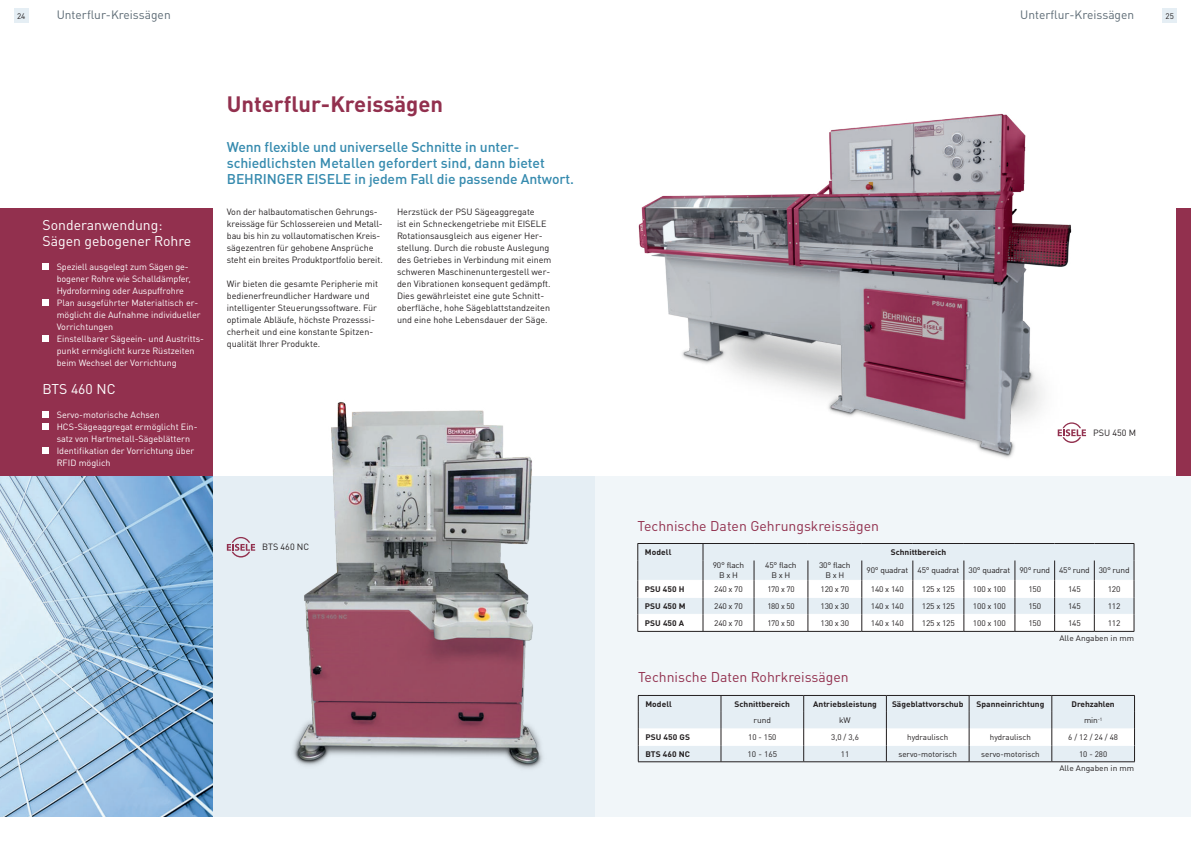
<style>
.page{position:relative;width:1191px;height:842px;background:#fff}
.page>*{position:absolute;margin:0;border:0;box-sizing:border-box;transform-origin:0 0}
.t1{font:700 22px "DIN Pro";color:#92304e}
.t2{font:500 14px/16px "DIN Pro";letter-spacing:-.01em;color:#358aae}
.t3{font:14px "DIN Pro";color:#92304e}
.t4{font:14px/16px "DIN Pro";color:#fff}
.t5{font:12px "DIN Pro";color:#5c6a74}
.t6{font:9px/12px "DIN Pro";color:#231f20}
.t7{font:9px/12px "DIN Pro";color:#fff}
.t8{font:8px/10px "DIN Pro";letter-spacing:-.025em;color:#231f20;text-align:center;scale:1.05 1}
.t9{font:700 8px "DIN Pro";color:#231f20;scale:1.05 1}
.t10{font:8px "DIN Pro";letter-spacing:-.025em;color:#231f20}
.t11{font:8px "DIN Pro";color:#231f20}
.t12{font:8px "DIN Pro";color:#231f20;scale:1.05 1}
</style>
<div class="page">
<div style="left:0;top:208px;width:213px;height:272px;background:#92304e"></div>
<div style="left:1176px;top:208px;width:15px;height:272px;background:#92304e"></div>
<div style="left:213px;top:476px;width:978px;height:340px;background:#e5eef4"></div>
<div style="left:595px;top:476px;width:595px;height:340px;background:#f1f6f9"></div>
<img style="left:0;top:476px;width:213px;height:340px">
<img style="left:638px;top:113px;width:449px;height:345px">
<img style="left:47px;top:366px;width:737px;height:415px">
<div style="left:14px;top:9px;width:14px;height:14px;background:#e5eef4"></div>
<div style="left:1162px;top:9px;width:14px;height:14px;background:#e5eef4"></div>
<svg style="left:638px;top:695px;width:497px;height:67px"></svg>
<hr style="left:638px;top:761px;width:83px;height:1px;background:#231f20">
<hr style="left:721px;top:761px;width:82px;height:1px;background:#231f20">
<hr style="left:803px;top:761px;width:83px;height:1px;background:#231f20">
<hr style="left:886px;top:761px;width:83px;height:1px;background:#231f20">
<hr style="left:969px;top:761px;width:82px;height:1px;background:#231f20">
<hr style="left:1051px;top:761px;width:83px;height:1px;background:#231f20">
<svg style="left:227px;top:537px;width:28px;height:20px"></svg>
<svg style="left:1057px;top:422px;width:29px;height:21px"></svg>
<div style="left:43px;top:263px;width:6px;height:7px;background:#fff"></div>
<div style="left:43px;top:299px;width:6px;height:7px;background:#fff"></div>
<div style="left:43px;top:335px;width:6px;height:7px;background:#fff"></div>
<div style="left:43px;top:411px;width:6px;height:7px;background:#fff"></div>
<div style="left:43px;top:423px;width:6px;height:7px;background:#fff"></div>
<div style="left:43px;top:447px;width:6px;height:7px;background:#fff"></div>
<svg style="left:637px;top:543px;width:497px;height:88px"></svg>
<hr style="left:637px;top:631px;width:66px;height:1px;background:#231f20">
<hr style="left:703px;top:631px;width:51px;height:1px;background:#231f20">
<hr style="left:754px;top:631px;width:54px;height:1px;background:#231f20">
<hr style="left:808px;top:631px;width:53px;height:1px;background:#231f20">
<hr style="left:861px;top:631px;width:52px;height:1px;background:#231f20">
<hr style="left:913px;top:631px;width:51px;height:1px;background:#231f20">
<hr style="left:964px;top:631px;width:51px;height:1px;background:#231f20">
<hr style="left:1015px;top:631px;width:39px;height:1px;background:#231f20">
<hr style="left:1054px;top:631px;width:40px;height:1px;background:#231f20">
<hr style="left:1094px;top:631px;width:40px;height:1px;background:#231f20">
<h3 class="t5" style="left:57px;top:9px;width:116px">Unterflur-Kreissägen</h3>
<h3 class="t5" style="left:1020px;top:9px;width:116px">Unterflur-Kreissägen</h3>
<p class="t10" style="left:17px;top:12px;width:10px">24</p>
<p class="t10" style="left:1165px;top:12px;width:10px">25</p>
<h1 class="t1" style="left:227px;top:94px;width:218px">Unterflur-Kreissägen</h1>
<h2 class="t4" style="left:43px;top:217px;width:150px">Sonderanwendung:<br>Sägen gebogener Rohre</h2>
<p class="t7" style="left:57px;top:261px;width:149px">Speziell ausgelegt zum Sägen ge&shy;bogener Rohre wie Schalldämpfer,<br>Hydroforming oder Auspuffrohre<br>Plan ausgeführter Materialtisch er&shy;möglicht die Aufnahme individueller<br>Vorrichtungen<br>Einstellbarer Sägeein- und Austritts&shy;punkt ermöglicht kurze Rüstzeiten beim Wechsel der Vorrichtung</p>
<h2 class="t4" style="left:43px;top:381px;width:75px">BTS 460 NC</h2>
<p class="t7" style="left:57px;top:409px;width:142px">Servo-motorische Achsen<br>HCS-Sägeaggregat ermöglicht Ein&shy;satz von Hartmetall-Sägeblättern<br>Identifikation der Vorrichtung über<br>RFID möglich</p>
<h2 class="t2" style="left:227px;top:139px;width:348px">Wenn flexible und universelle Schnitte in unter&shy;schiedlichsten Metallen gefordert sind, dann bietet<br>BEHRINGER EISELE in jedem Fall die passende Antwort.</h2>
<p class="t6" style="left:227px;top:206px;width:157px">Von der halbautomatischen Gehrungs&shy;kreissäge für Schlossereien und Metall&shy;bau bis hin zu vollautomatischen Kreis&shy;sägezentren für gehobene Ansprüche steht ein breites Produktportfolio bereit.</p>
<p class="t6" style="left:227px;top:278px;width:153px">Wir bieten die gesamte Peripherie mit bedienerfreundlicher Hardware und intelligenter Steuerungssoftware. Für optimale Abläufe, höchste Prozesssi&shy;cherheit und eine konstante Spitzen&shy;qualität Ihrer Produkte.</p>
<p class="t6" style="left:397px;top:206px;width:156px">Herzstück der PSU Sägeaggregate<br>ist ein Schneckengetriebe mit EISELE Rotationsausgleich aus eigener Her&shy;stellung. Durch die robuste Auslegung des Getriebes in Verbindung mit einem schweren Maschinenuntergestell wer&shy;den Vibrationen konsequent gedämpft.<br>Dies gewährleistet eine gute Schnitt&shy;oberfläche, hohe Sägeblattstandzeiten und eine hohe Lebensdauer der Säge.</p>
<p class="t6" style="left:262px;top:541px;width:48px">BTS 460 NC</p>
<h2 class="t3" style="left:637px;top:518px;width:243px">Technische Daten Gehrungskreissägen</h2>
<p class="t6" style="left:1093px;top:427px;width:45px">PSU 450 M</p>
<p class="t9" style="left:645px;top:549px;width:27px">Modell</p>
<p class="t9" style="left:890px;top:549px;width:54px">Schnittbereich</p>
<p class="t8" style="left:713px;top:561px;width:31px">90° flach<br>B x H</p>
<p class="t8" style="left:765px;top:561px;width:31px">45° flach<br>B x H</p>
<p class="t8" style="left:819px;top:561px;width:31px">30° flach<br>B x H</p>
<p class="t8" style="left:866px;top:566px;width:252px">90° quadrat 45° quadrat 30° quadrat 90° rund 45° rund 30° rund</p>
<p class="t9" style="left:645px;top:585px;width:39px">PSU 450 H</p>
<p class="t8" style="left:714px;top:584px;width:29px">240 x 70</p>
<p class="t10" style="left:767px;top:585px;width:29px">170 x 70</p>
<p class="t8" style="left:820px;top:584px;width:29px">120 x 70</p>
<p class="t8" style="left:871px;top:584px;width:33px">140 x 140</p>
<p class="t8" style="left:922px;top:584px;width:33px">125 x 125</p>
<p class="t8" style="left:973px;top:584px;width:33px">100 x 100</p>
<p class="t8" style="left:1028px;top:584px;width:14px">150</p>
<p class="t8" style="left:1068px;top:584px;width:14px">145</p>
<p class="t8" style="left:1107px;top:584px;width:14px">120</p>
<p class="t9" style="left:645px;top:602px;width:40px">PSU 450 M</p>
<p class="t8" style="left:714px;top:601px;width:29px">240 x 70</p>
<p class="t10" style="left:767px;top:602px;width:29px">180 x 50</p>
<p class="t8" style="left:820px;top:601px;width:29px">130 x 30</p>
<p class="t8" style="left:871px;top:601px;width:33px">140 x 140</p>
<p class="t8" style="left:922px;top:601px;width:33px">125 x 125</p>
<p class="t8" style="left:973px;top:601px;width:33px">100 x 100</p>
<p class="t8" style="left:1028px;top:601px;width:14px">150</p>
<p class="t8" style="left:1068px;top:601px;width:14px">145</p>
<p class="t8" style="left:1107px;top:601px;width:14px">112</p>
<p class="t9" style="left:645px;top:619px;width:39px">PSU 450 A</p>
<p class="t8" style="left:714px;top:618px;width:29px">240 x 70</p>
<p class="t10" style="left:767px;top:619px;width:29px">170 x 50</p>
<p class="t8" style="left:820px;top:618px;width:29px">130 x 30</p>
<p class="t8" style="left:871px;top:618px;width:33px">140 x 140</p>
<p class="t8" style="left:922px;top:618px;width:33px">125 x 125</p>
<p class="t8" style="left:973px;top:618px;width:33px">100 x 100</p>
<p class="t8" style="left:1028px;top:618px;width:14px">150</p>
<p class="t8" style="left:1068px;top:618px;width:14px">145</p>
<p class="t8" style="left:1107px;top:618px;width:14px">112</p>
<h2 class="t3" style="left:638px;top:669px;width:212px">Technische Daten Rohrkreissägen</h2>
<p class="t12" style="left:1059px;top:633px;width:73px">Alle Angaben in mm</p>
<p class="t9" style="left:645px;top:700px;width:27px">Modell</p>
<p class="t9" style="left:734px;top:700px;width:54px">Schnittbereich</p>
<p class="t9" style="left:813px;top:700px;width:62px">Antriebsleistung</p>
<p class="t9" style="left:892px;top:700px;width:70px">Sägeblattvorschub</p>
<p class="t9" style="left:976px;top:700px;width:66px">Spanneinrichtung</p>
<p class="t9" style="left:1071px;top:700px;width:43px">Drehzahlen</p>
<p class="t8" style="left:753px;top:716px;width:18px">rund</p>
<p class="t8" style="left:839px;top:716px;width:12px">kW</p>
<p class="t8" style="left:1084px;top:716px;width:19px">min<sup>-1</sup></p>
<p class="t9" style="left:645px;top:734px;width:44px">PSU 450 GS</p>
<p class="t10" style="left:748px;top:733px;width:30px">10 - 150</p>
<p class="t10" style="left:831px;top:733px;width:29px">3,0 / 3,6</p>
<p class="t11" style="left:907px;top:733px;width:43px">hydraulisch</p>
<p class="t11" style="left:990px;top:733px;width:43px">hydraulisch</p>
<p class="t10" style="left:1068px;top:733px;width:51px">6 / 12 / 24 / 48</p>
<p class="t9" style="left:645px;top:750px;width:44px">BTS 460 NC</p>
<p class="t8" style="left:747px;top:749px;width:30px">10 - 165</p>
<p class="t10" style="left:841px;top:750px;width:10px">11</p>
<p class="t11" style="left:898px;top:750px;width:60px">servo-motorisch</p>
<p class="t11" style="left:981px;top:750px;width:60px">servo-motorisch</p>
<p class="t10" style="left:1079px;top:750px;width:30px">10 - 280</p>
<p class="t12" style="left:1059px;top:764px;width:73px">Alle Angaben in mm</p>
</div>
